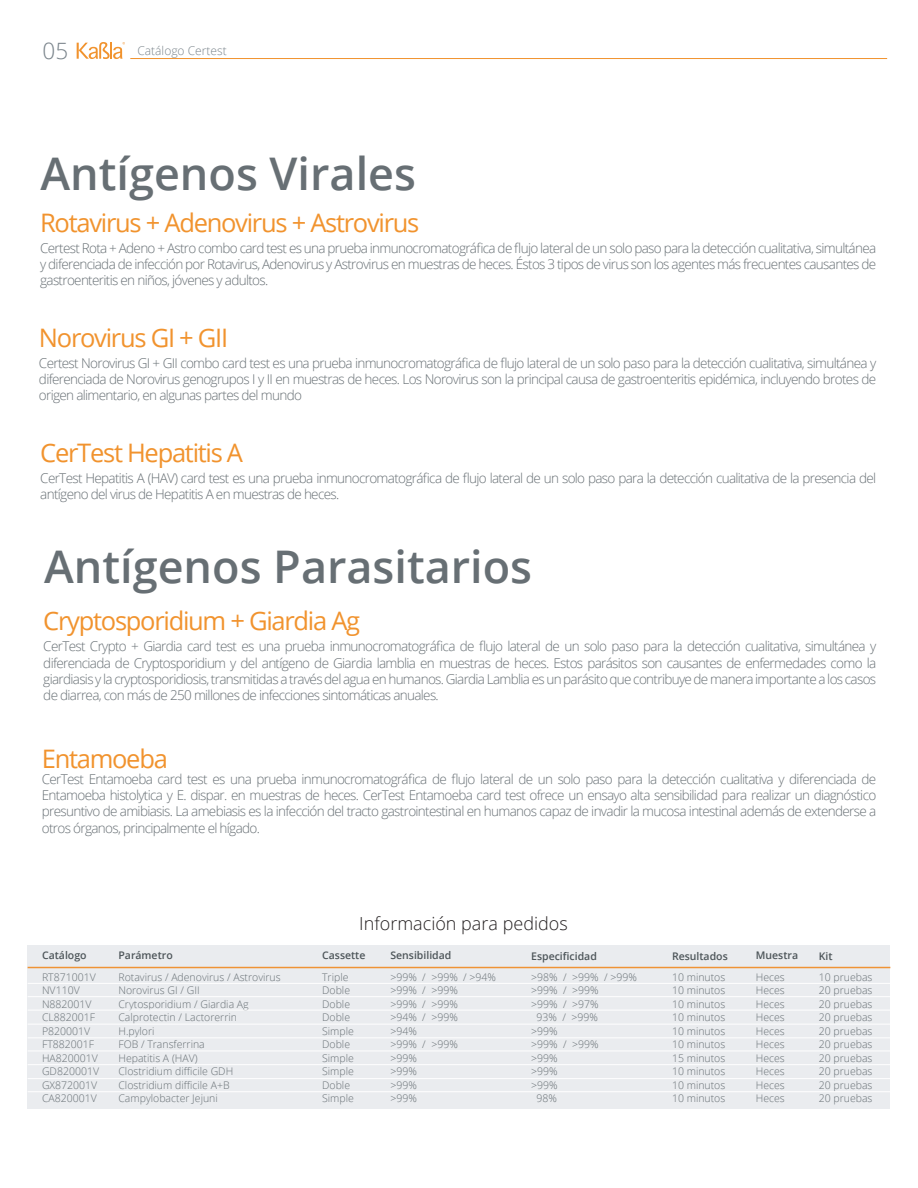
<style>
.page{position:relative;width:918px;height:1188px;background:#fff}
.page>*{position:absolute;margin:0;border:0;box-sizing:border-box;transform-origin:0 0}
.t1{font:600 45px "Open Sans";color:#676f74}
.t2{font:25.5px "Open Sans";letter-spacing:-.05em;color:#f1932e}
.t3{font:300 22.5px "Open Sans";color:#7a848b}
.t4{font:300 18px "Open Sans";color:#231f20}
.t5{font:300 13.5px/16.2px "Open Sans";letter-spacing:-.05em;color:#676f74;text-align:justify}
.t6{font:300 12px "Open Sans";color:#7a848b}
.t7{font:300 10.5px/13.5px "Open Sans";color:#676f74}
.t8{font:600 10.5px "Open Sans";color:#4d5559}
</style>
<div class="page">
<div style="left:28px;top:945px;width:862px;height:163px;background:#eaecef"></div>
<hr style="left:28px;top:967px;width:862px;height:1px;background:#ef9336">
<hr style="left:28px;top:983px;width:862px;height:1px;background:#fff">
<hr style="left:28px;top:996px;width:862px;height:1px;background:#fff">
<hr style="left:28px;top:1010px;width:862px;height:1px;background:#fff">
<hr style="left:28px;top:1024px;width:862px;height:1px;background:#fff">
<hr style="left:28px;top:1038px;width:862px;height:1px;background:#fff">
<hr style="left:28px;top:1051px;width:862px;height:1px;background:#fff">
<hr style="left:28px;top:1064px;width:862px;height:1px;background:#fff">
<hr style="left:28px;top:1078px;width:862px;height:1px;background:#fff">
<hr style="left:28px;top:1091px;width:862px;height:1px;background:#fff">
<svg style="left:77px;top:42px;width:48px;height:17px"></svg>
<hr style="left:130px;top:58px;width:757px;height:1px;background:#f1932e">
<h3 class="t3" style="left:43px;top:35px;width:27px">05</h3>
<p class="t6" style="left:137px;top:43px;width:91px">Catálogo Certest</p>
<h1 class="t1" style="left:40px;top:143px;width:377px">Antígenos Virales</h1>
<h2 class="t2" style="left:40px;top:205px;width:381px">Rotavirus + Adenovirus + Astrovirus</h2>
<p class="t5" style="left:40px;top:240px;width:838px">Certest Rota + Adeno + Astro combo card test es una prueba inmunocromatográfica de flujo lateral de un solo paso para la detección cualitativa, simultánea y diferenciada de infección por Rotavirus, Adenovirus y Astrovirus en muestras de heces. Éstos 3 tipos de virus son los agentes más frecuentes causantes de gastroenteritis en niños, jóvenes y adultos.</p>
<h2 class="t2" style="left:39px;top:320px;width:191px">Norovirus GI + GII</h2>
<p class="t5" style="left:39px;top:355px;width:839px">Certest Norovirus GI + GII combo card test es una prueba inmunocromatográfica de flujo lateral de un solo paso para la detección cualitativa, simultánea y diferenciada de Norovirus genogrupos I y II en muestras de heces. Los Norovirus son la principal causa de gastroenteritis epidémica, incluyendo brotes de origen alimentario, en algunas partes del mundo</p>
<h2 class="t2" style="left:40px;top:435px;width:204px">CerTest Hepatitis A</h2>
<p class="t5" style="left:40px;top:469px;width:837px">CerTest Hepatitis A (HAV) card test es una prueba inmunocromatográfica de flujo lateral de un solo paso para la detección cualitativa de la presencia del antígeno del virus de Hepatitis A en muestras de heces.</p>
<h1 class="t1" style="left:44px;top:536px;width:490px">Antígenos Parasitarios</h1>
<h2 class="t2" style="left:43px;top:604px;width:318px">Cryptosporidium + Giardia Ag</h2>
<p class="t5" style="left:43px;top:638px;width:834px">CerTest Crypto + Giardia card test es una prueba inmunocromatográfica de flujo lateral de un solo paso para la detección cualitativa, simultánea y diferenciada de Cryptosporidium y del antígeno de Giardia lamblia en muestras de heces. Estos parásitos son causantes de enfermedades como la giardiasis y la cryptosporidiosis, transmitidas a través del agua en humanos. Giardia Lamblia es un parásito que contribuye de manera importante a los casos de diarrea, con más de 250 millones de infecciones sintomáticas anuales.</p>
<h2 class="t2" style="left:42px;top:741px;width:128px">Entamoeba</h2>
<p class="t5" style="left:42px;top:771px;width:836px">CerTest Entamoeba card test es una prueba inmunocromatográfica de flujo lateral de un solo paso para la detección cualitativa y diferenciada de Entamoeba histolytica y E. dispar. en muestras de heces. CerTest Entamoeba card test ofrece un ensayo alta sensibilidad para realizar un diagnóstico presuntivo de amibiasis. La amebiasis es la infección del tracto gastrointestinal en humanos capaz de invadir la mucosa intestinal además de extenderse a otros órganos, principalmente el hígado.</p>
<h3 class="t4" style="left:359px;top:911px;width:210px">Información para pedidos</h3>
<p class="t8" style="left:531px;top:949px;width:67px">Especificidad</p>
<p class="t7" style="left:531px;top:970px;width:107px">&gt;98% / &gt;99% / &gt;99%</p>
<p class="t7" style="left:531px;top:983px;width:69px">&gt;99% / &gt;99%</p>
<p class="t7" style="left:531px;top:997px;width:69px">&gt;99% / &gt;97%</p>
<p class="t7" style="left:537px;top:1010px;width:63px">93% / &gt;99%</p>
<p class="t7" style="left:531px;top:1024px;width:28px">&gt;99%</p>
<p class="t7" style="left:531px;top:1037px;width:69px">&gt;99% / &gt;99%</p>
<p class="t7" style="left:531px;top:1051px;width:28px">&gt;99%</p>
<p class="t7" style="left:531px;top:1064px;width:28px">&gt;99%</p>
<p class="t7" style="left:531px;top:1078px;width:28px">&gt;99%</p>
<p class="t7" style="left:537px;top:1091px;width:22px">98%</p>
<p class="t8" style="left:42px;top:948px;width:46px">Catálogo</p>
<p class="t8" style="left:118px;top:948px;width:56px">Parámetro</p>
<p class="t8" style="left:756px;top:948px;width:44px">Muestra</p>
<p class="t7" style="left:42px;top:970px;width:59px">RT871001V<br>NV110V<br>N882001V<br>CL882001F<br>P820001V<br>FT882001F<br>HA820001V<br>GD820001V<br>GX872001V<br>CA820001V</p>
<p class="t7" style="left:756px;top:970px;width:30px;text-align:justify">Heces Heces Heces Heces Heces Heces Heces Heces Heces Heces</p>
<p class="t8" style="left:390px;top:948px;width:63px">Sensibilidad</p>
<p class="t7" style="left:390px;top:970px;width:107px">&gt;99% / &gt;99% / &gt;94% &gt;99% / &gt;99%<br>&gt;99% / &gt;99%<br>&gt;94% / &gt;99%<br>&gt;94%<br>&gt;99% / &gt;99%<br>&gt;99%<br>&gt;99%<br>&gt;99%<br>&gt;99%</p>
<p class="t8" style="left:672px;top:949px;width:57px">Resultados</p>
<p class="t7" style="left:672px;top:970px;width:55px;text-align:justify">10 minutos 10 minutos 10 minutos 10 minutos 10 minutos 10 minutos 15 minutos 10 minutos 10 minutos 10 minutos</p>
<p class="t8" style="left:322px;top:948px;width:45px">Cassette</p>
<p class="t7" style="left:322px;top:970px;width:33px">Triple<br>Doble<br>Doble<br>Doble<br>Simple<br>Doble<br>Simple<br>Simple<br>Doble<br>Simple</p>
<p class="t7" style="left:118px;top:970px;width:164px">Rotavirus / Adenovirus / Astrovirus<br>Norovirus GI / GII<br>Crytosporidium / Giardia Ag<br>Calprotectin / Lactorerrin<br>H.pylori<br>FOB / Transferrina<br>Hepatitis A (HAV)<br>Clostridium difficile GDH<br>Clostridium difficile A+B<br>Campylobacter Jejuni</p>
<p class="t8" style="left:819px;top:949px;width:15px">Kit</p>
<p class="t7" style="left:819px;top:970px;width:55px;text-align:justify">10 pruebas 20 pruebas 20 pruebas 20 pruebas 20 pruebas 20 pruebas 20 pruebas 20 pruebas 20 pruebas 20 pruebas</p>
</div>
